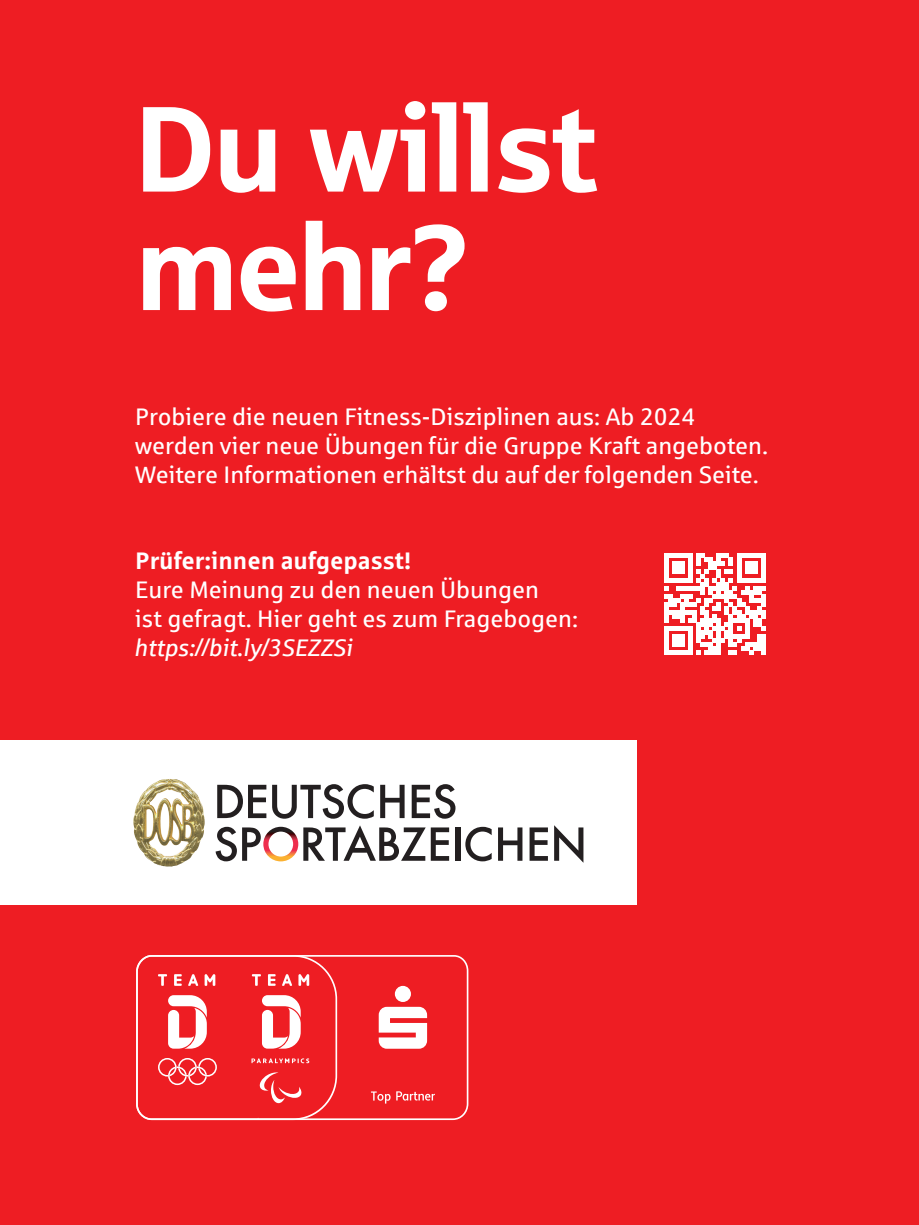
<style>
.page{position:relative;width:919px;height:1225px;background:#fff}
.page>*{position:absolute;margin:0;border:0;box-sizing:border-box;transform-origin:0 0}
.t1{font:121.4px/118.4px "Sparkasse Head";color:#fff}
.t2{font:24px/28.8px "Sparkasse Rg";color:#fff}
.t3{font:700 24px "Sparkasse Rg";color:#fff}
.t4{font:italic 24px "Sparkasse Rg";color:#fff}
</style>
<div class="page">
<div style="left:0;top:0;width:918px;height:1225px;background:#ee1d23"></div>
<div style="left:0;top:740px;width:636px;height:164px;background:#fff"></div>
<svg style="left:217px;top:785px;width:49px;height:33px"></svg>
<svg style="left:272px;top:784px;width:102px;height:34px"></svg>
<svg style="left:380px;top:785px;width:24px;height:33px"></svg>
<svg style="left:411px;top:784px;width:44px;height:34px"></svg>
<div style="left:455px;top:827px;width:5px;height:33px;background:#231f20"></div>
<svg style="left:465px;top:827px;width:26px;height:34px"></svg>
<svg style="left:498px;top:827px;width:24px;height:33px"></svg>
<svg style="left:529px;top:827px;width:19px;height:33px"></svg>
<svg style="left:554px;top:825px;width:29px;height:37px"></svg>
<svg style="left:215px;top:825px;width:234px;height:36px"></svg>
<img style="left:138px;top:779px;width:32px;height:24px">
<svg style="left:337px;top:955px;width:131px;height:165px"></svg>
<svg style="left:378px;top:986px;width:49px;height:62px"></svg>
<svg style="left:136px;top:955px;width:201px;height:165px"></svg>
<svg style="left:371px;top:1091px;width:19px;height:12px"></svg>
<svg style="left:396px;top:1091px;width:39px;height:9px"></svg>
<svg style="left:664px;top:554px;width:101px;height:101px"></svg>
<h1 class="t1" style="left:136px;top:85px;width:463px">Du willst mehr?</h1>
<p class="t2" style="left:135px;top:402px;width:634px">Probiere die neuen Fitness-Disziplinen aus: Ab 2024 werden vier neue Übungen für die Gruppe Kraft angeboten.<br>Weitere Informationen erhältst du auf der folgenden Seite.</p>
<p class="t3" style="left:135px;top:545px;width:277px">Prüfer:innen aufgepasst!</p>
<p class="t2" style="left:135px;top:575px;width:444px">Eure Meinung zu den neuen Übungen<br>ist gefragt. Hier geht es zum Fragebogen:</p>
<p class="t4" style="left:134px;top:632px;width:220px">https://bit.ly/3SEZZSi</p>
</div>
